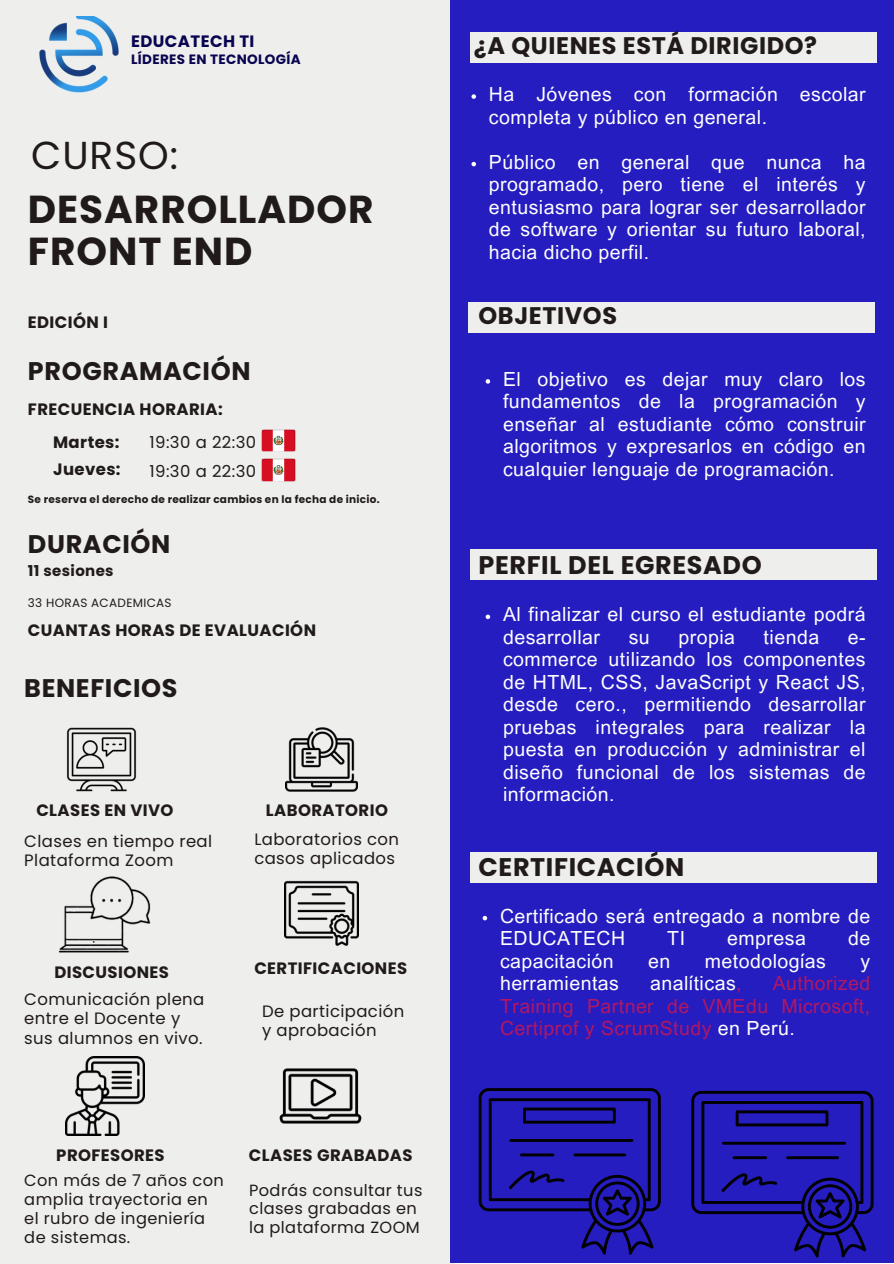
<style>
.page{position:relative;width:894px;height:1264px;background:#fff}
.page>*{position:absolute;margin:0;border:0;box-sizing:border-box;transform-origin:0 0}
.t1{font:700 39px "Poppins";letter-spacing:.025em;color:#211a1b}
.t2{font:39px "Poppins";letter-spacing:.025em;color:#211a1b}
.t3{font:700 25.5px "Poppins";letter-spacing:.025em;color:#211a1b}
.t4{font:700 24px "Poppins";letter-spacing:.025em;color:#211a1b}
.t5{font:19.5px/22.5px "Arial MT Pro";letter-spacing:.025em;color:#fff}
.t6{font:19.5px/22.5px "Arial MT Pro";letter-spacing:.025em;color:#b21761;text-align:justify}
.t7{font:16.5px/19.2px "Poppins";letter-spacing:.025em;color:#211a1b}
.t8{font:700 16.5px "Poppins";letter-spacing:.025em;color:#211a1b}
.t9{font:700 16.5px "Poppins";letter-spacing:.025em;color:#080450}
.t10{font:16.2px/18.8px "Poppins";letter-spacing:.025em;color:#211a1b}
.t11{font:700 15px "Poppins";letter-spacing:.025em;color:#211a1b}
.t12{font:700 13.5px "Poppins";letter-spacing:.025em;color:#080450}
.t13{font:12px "Poppins";letter-spacing:.025em;color:#211a1b}
.t14{font:700 10.5px "Poppins";letter-spacing:.025em;color:#211a1b}
.s1{color:#b21761}
.s2{color:#fff}
</style>
<div class="page">
<div style="left:0;top:0;width:454px;height:1263px;background:#eeeeed"></div>
<div style="left:450px;top:0;width:443px;height:1262px;background:#251dbf"></div>
<img style="left:261px;top:429px;width:34px;height:23px">
<img style="left:66px;top:727px;width:71px;height:65px">
<img style="left:66px;top:1056px;width:79px;height:79px">
<img style="left:286px;top:727px;width:72px;height:65px">
<img style="left:284px;top:880px;width:74px;height:66px">
<img style="left:279px;top:1068px;width:83px;height:56px">
<div style="left:469px;top:32px;width:407px;height:31px;background:#eeeeed"></div>
<svg style="left:478px;top:1088px;width:182px;height:166px"></svg>
<svg style="left:691px;top:1090px;width:182px;height:167px"></svg>
<img style="left:58px;top:876px;width:93px;height:77px">
<svg style="left:471px;top:94px;width:5px;height:5px"></svg>
<svg style="left:471px;top:162px;width:5px;height:4px"></svg>
<div style="left:469px;top:549px;width:407px;height:30px;background:#eeeeed"></div>
<svg style="left:485px;top:379px;width:5px;height:4px"></svg>
<div style="left:468px;top:302px;width:407px;height:30px;background:#eeeeed"></div>
<svg style="left:485px;top:614px;width:5px;height:5px"></svg>
<div style="left:470px;top:852px;width:406px;height:31px;background:#eeeeed"></div>
<svg style="left:482px;top:915px;width:5px;height:5px"></svg>
<img style="left:261px;top:458px;width:34px;height:23px">
<img style="left:39px;top:16px;width:80px;height:77px">
<p class="t9" style="left:131px;top:30px;width:125px">EDUCATECH TI</p>
<p class="t12" style="left:131px;top:50px;width:171px">LÍDERES EN TECNOLOGÍA</p>
<p class="t2" style="left:31px;top:128px;width:148px">CURSO:</p>
<p class="t1" style="left:28px;top:182px;width:347px">DESARROLLADOR</p>
<p class="t1" style="left:28px;top:224px;width:226px">FRONT END</p>
<p class="t8" style="left:28px;top:310px;width:82px">EDICIÓN I</p>
<p class="t3" style="left:28px;top:353px;width:224px">PROGRAMACIÓN</p>
<p class="t8" style="left:28px;top:397px;width:196px">FRECUENCIA HORARIA:</p>
<p class="t8" style="left:53px;top:431px;width:68px">Martes:</p>
<p class="t7" style="left:149px;top:433px;width:108px">19:30 a 22:30</p>
<p class="t8" style="left:53px;top:458px;width:69px">Jueves:</p>
<p class="t7" style="left:149px;top:461px;width:108px">19:30 a 22:30</p>
<p class="t14" style="left:28px;top:492px;width:353px">Se reserva el derecho de realizar cambios en la fecha de inicio.</p>
<p class="t3" style="left:28px;top:526px;width:144px">DURACIÓN</p>
<p class="t11" style="left:28px;top:560px;width:87px">11 sesiones</p>
<p class="t13" style="left:28px;top:594px;width:145px">33 HORAS ACADEMICAS</p>
<p class="t8" style="left:28px;top:618px;width:289px">CUANTAS HORAS DE EVALUACIÓN</p>
<p class="t3" style="left:24px;top:670px;width:155px">BENEFICIOS</p>
<p class="t8" style="left:36px;top:798px;width:139px">CLASES EN VIVO</p>
<p class="t7" style="left:24px;top:831px;width:189px">Clases en tiempo real<br>Plataforma Zoom</p>
<p class="t8" style="left:54px;top:960px;width:116px">DISCUSIONES</p>
<p class="t7" style="left:24px;top:989px;width:181px">Comunicación plena entre el Docente y sus alumnos en vivo.</p>
<p class="t8" style="left:266px;top:798px;width:123px">LABORATORIO</p>
<p class="t7" style="left:254px;top:829px;width:146px">Laboratorios con casos aplicados</p>
<p class="t8" style="left:254px;top:956px;width:154px">CERTIFICACIONES</p>
<p class="t7" style="left:262px;top:1001px;width:144px">De participación y aprobación</p>
<p class="t8" style="left:56px;top:1143px;width:110px">PROFESORES</p>
<p class="t10" style="left:24px;top:1171px;width:201px">Con más de 7 años con amplia trayectoria en el rubro de ingeniería de sistemas.</p>
<p class="t8" style="left:249px;top:1143px;width:165px">CLASES GRABADAS</p>
<p class="t10" style="left:249px;top:1180px;width:175px">Podrás consultar tus clases grabadas en la plataforma ZOOM</p>
<p class="t4" style="left:474px;top:28px;width:344px">¿A QUIENES ESTÁ DIRIGIDO?</p>
<p class="t5" style="left:488px;top:85px;width:378px">Ha Jóvenes con formación escolar completa y público en general.</p>
<p class="t5" style="left:488px;top:153px;width:378px;text-align:justify">Público en general que nunca ha programado, pero tiene el interés y entusiasmo para lograr ser desarrollador de software y orientar su futuro laboral, hacia dicho perfil.</p>
<p class="t4" style="left:478px;top:299px;width:140px">OBJETIVOS</p>
<p class="t5" style="left:503px;top:370px;width:364px;text-align:justify">El objetivo es dejar muy claro los fundamentos de la programación y enseñar al estudiante cómo construir algoritmos y expresarlos en código en cualquier lenguaje de programación.</p>
<p class="t3" style="left:478px;top:547px;width:284px">PERFIL DEL EGRESADO</p>
<p class="t5" style="left:503px;top:605px;width:364px">Al finalizar el curso el estudiante podrá desarrollar</p>
<p class="t5" style="left:628px;top:628px;width:23px">su</p>
<p class="t5" style="left:678px;top:628px;width:58px">propia</p>
<p class="t5" style="left:763px;top:628px;width:57px">tienda</p>
<p class="t5" style="left:503px;top:628px;width:364px;text-align:justify;text-indent:344px">e&shy;commerce utilizando los componentes de HTML, CSS, JavaScript y React JS, desde cero., permitiendo desarrollar pruebas integrales para realizar la puesta en producción y administrar el diseño funcional de los sistemas de información.</p>
<p class="t3" style="left:478px;top:849px;width:207px">CERTIFICACIÓN</p>
<p class="t5" style="left:500px;top:907px;width:371px">Certificado será entregado a nombre de<br>EDUCATECH</p>
<p class="t5" style="left:667px;top:929px;width:19px">TI</p>
<p class="t5" style="left:727px;top:929px;width:80px">empresa</p>
<p class="t5" style="left:847px;top:929px;width:24px">de</p>
<p class="t5" style="left:500px;top:952px;width:115px">capacitación</p>
<p class="t5" style="left:648px;top:952px;width:24px">en</p>
<p class="t5" style="left:704px;top:952px;width:123px">metodologías</p>
<p class="t5" style="left:860px;top:952px;width:11px">y</p>
<p class="t5" style="left:500px;top:974px;width:120px">herramientas</p>
<p class="t5" style="left:650px;top:974px;width:93px">analíticas<span class="s1">,</span></p>
<p class="t6" style="left:500px;top:974px;width:371px;text-indent:273px">Authorized Training Partner de VMEdu Microsoft, Certiprof y ScrumStudy <span class="s2">en Perú.</span></p>
</div>
